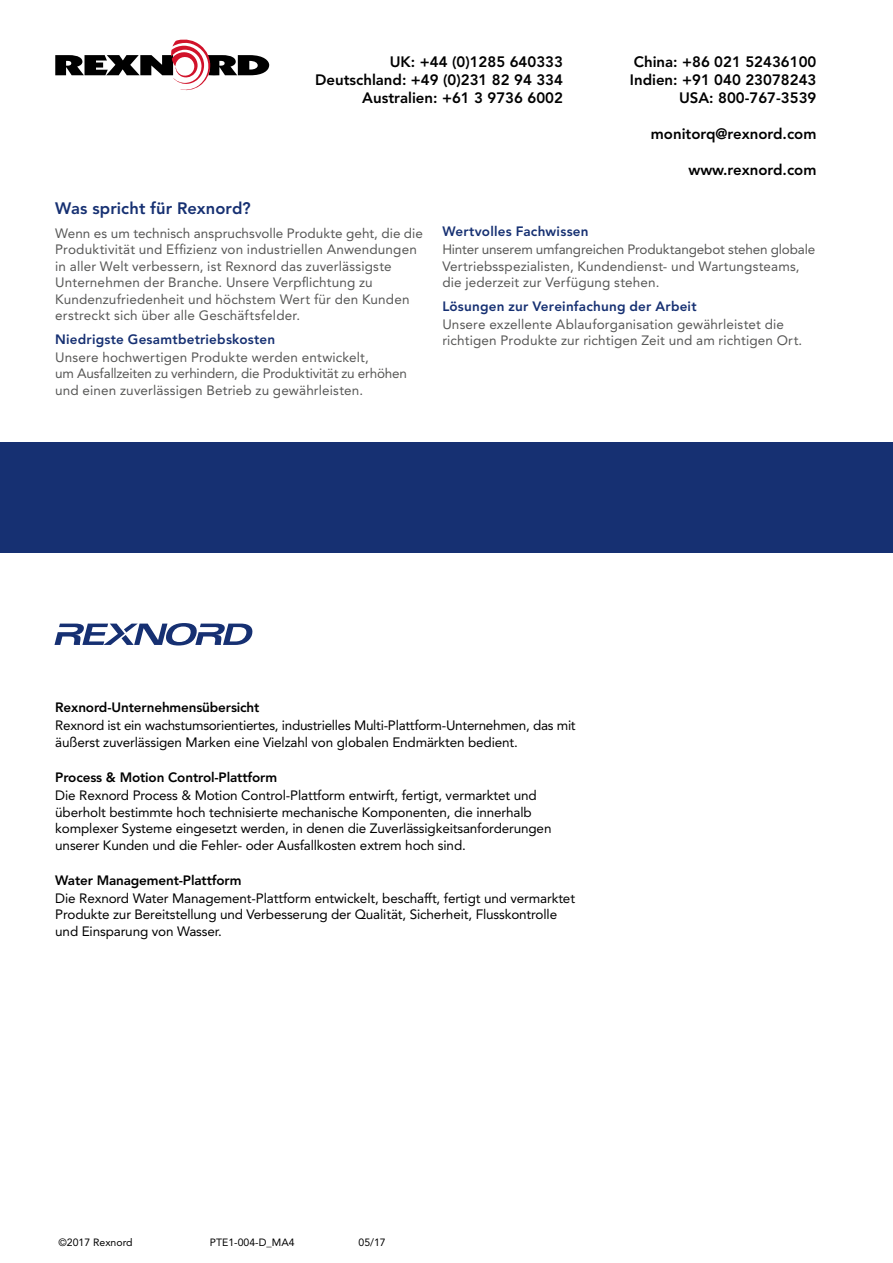
<style>
.page{position:relative;width:893px;height:1263px;background:#fff}
.page>*{position:absolute;margin:0;border:0;box-sizing:border-box;transform-origin:0 0}
.t1{font:800 16.5px "Avenir LT Std";letter-spacing:.005em;color:#163072}
.t2{font:800 15px/18px "Avenir LT Std";color:#000;text-align:right}
.t3{font:13.5px/16.5px "Avenir LT Std";letter-spacing:.01em;color:#575756}
.t4{font:13.5px/16.5px "Avenir LT Std";letter-spacing:-.01em;color:#000}
.t5{font:800 13.5px "Avenir LT Std";letter-spacing:-.01em;color:#000}
.t6{font:800 13.5px "Avenir LT Std";letter-spacing:.015em;color:#163072}
.t7{font:10.5px "Avenir LT Std";color:#000}
</style>
<div class="page">
<svg style="left:54px;top:623px;width:199px;height:22px"></svg>
<svg style="left:55px;top:40px;width:214px;height:50px"></svg>
<div style="left:0;top:442px;width:893px;height:111px;background:#163072"></div>
<p class="t2" style="left:315px;top:52px;width:249px">UK: +44 (0)1285 640333<br>Deutschland: +49 (0)231 82 94 334<br>Australien: +61 3 9736 6002</p>
<p class="t2" style="left:630px;top:52px;width:188px">China: +86 021 52436100<br>Indien: +91 040 23078243<br>USA: 800-767-3539</p>
<p class="t2" style="left:651px;top:124px;width:167px">monitorq@rexnord.com</p>
<p class="t2" style="left:688px;top:160px;width:130px">www.rexnord.com</p>
<p class="t1" style="left:55px;top:199px;width:197px">Was spricht für Rexnord?</p>
<p class="t3" style="left:55px;top:225px;width:369px">Wenn es um technisch anspruchsvolle Produkte geht, die die Produktivität und Effizienz von industriellen Anwendungen in aller Welt verbessern, ist Rexnord das zuverlässigste Unternehmen der Branche. Unsere Verpflichtung zu Kundenzufriedenheit und höchstem Wert für den Kunden erstreckt sich über alle Geschäftsfelder.</p>
<p class="t6" style="left:55px;top:331px;width:222px">Niedrigste Gesamtbetriebskosten</p>
<p class="t3" style="left:55px;top:349px;width:353px">Unsere hochwertigen Produkte werden entwickelt,<br>um Ausfallzeiten zu verhindern, die Produktivität zu erhöhen und einen zuverlässigen Betrieb zu gewährleisten.</p>
<p class="t6" style="left:442px;top:223px;width:148px">Wertvolles Fachwissen</p>
<p class="t3" style="left:442px;top:241px;width:374px">Hinter unserem umfangreichen Produktangebot stehen globale<br>Vertriebsspezialisten, Kundendienst- und Wartungsteams, die jederzeit zur Verfügung stehen.</p>
<p class="t6" style="left:442px;top:298px;width:256px">Lösungen zur Vereinfachung der Arbeit</p>
<p class="t3" style="left:442px;top:316px;width:361px">Unsere exzellente Ablauforganisation gewährleistet die richtigen Produkte zur richtigen Zeit und am richtigen Ort.</p>
<p class="t5" style="left:55px;top:700px;width:206px">Rexnord-Unternehmensübersicht</p>
<p class="t4" style="left:55px;top:717px;width:522px">Rexnord ist ein wachstumsorientiertes, industrielles Multi-Plattform-Unternehmen, das mit äußerst zuverlässigen Marken eine Vielzahl von globalen Endmärkten bedient.</p>
<p class="t5" style="left:55px;top:769px;width:223px">Process &amp; Motion Control-Plattform</p>
<p class="t4" style="left:55px;top:787px;width:498px">Die Rexnord Process &amp; Motion Control-Plattform entwirft, fertigt, vermarktet und überholt bestimmte hoch technisierte mechanische Komponenten, die innerhalb komplexer Systeme eingesetzt werden, in denen die Zuverlässigkeitsanforderungen unserer Kunden und die Fehler- oder Ausfallkosten extrem hoch sind.</p>
<p class="t5" style="left:55px;top:872px;width:188px">Water Management-Plattform</p>
<p class="t4" style="left:55px;top:890px;width:521px">Die Rexnord Water Management-Plattform entwickelt, beschafft, fertigt und vermarktet<br>Produkte zur Bereitstellung und Verbesserung der Qualität, Sicherheit, Flusskontrolle und Einsparung von Wasser.</p>
<p class="t7" style="left:58px;top:1236px;width:76px">©2017 Rexnord</p>
<p class="t7" style="left:210px;top:1236px;width:86px">PTE1-004-D_MA4</p>
<p class="t7" style="left:358px;top:1236px;width:29px">05/17</p>
</div>
